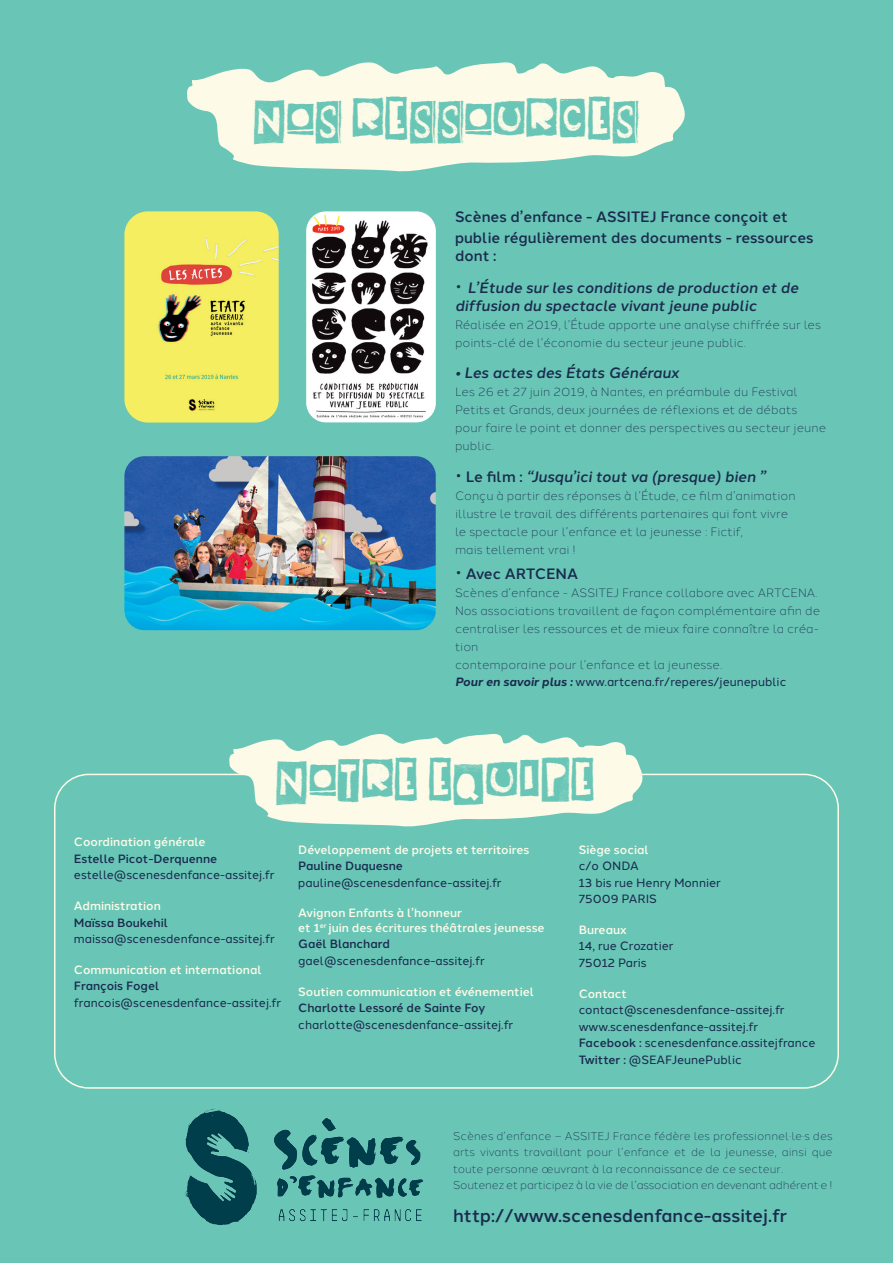
<style>
.page{position:relative;width:893px;height:1263px;background:#69c6b6}
.page>*{position:absolute;margin:0;border:0;box-sizing:border-box;transform-origin:0 0}
.t1{font:33px "Art Post";letter-spacing:.05em;color:#69c6b6}
.t2{font:500 18px "Halcom";color:#1a2b4e}
.t3{font:italic 500 15px/18px "Halcom";color:#1a2b4e}
.t4{font:500 15px/21px "Halcom";color:#1a2b4e}
.t5{font:300 12px/18px "Halcom";color:#1a2b4e}
.t6{font:12px/16.5px "Halcom";color:#1a2b4e}
.t7{font:500 12px/14.4px "Halcom";color:#fdfae8}
.t8{font:500 12px "Halcom";color:#1a2b4e}
.t9{font:300 11.25px/16.5px "Halcom";color:#1a2b4e}
.s1{font-weight:300;font-style:normal;font-size:22.5px}
.s2{font-style:normal}
.s3{font-weight:300;font-size:22.5px}
.s4{font-weight:700;font-style:italic}
.s5{font-weight:500}
</style>
<div class="page">
<svg style="left:187px;top:62px;width:498px;height:110px;fill:#fdfae8"></svg>
<img style="left:306px;top:211px;width:130px;height:211px">
<img style="left:124px;top:211px;width:155px;height:212px">
<img style="left:124px;top:456px;width:312px;height:174px">
<img style="left:185px;top:1108px;width:238px;height:117px">
<svg style="left:229px;top:734px;width:415px;height:93px"></svg>
<h1 class="t1" style="left:254px;top:97px;width:386px">NOS RESSOURCES</h1>
<p class="t4" style="left:455px;top:205px;width:360px">Scènes d’enfance - ASSITEJ France conçoit et publie régulièrement des documents - ressources</p>
<p class="t4" style="left:455px;top:244px;width:43px">dont :</p>
<p class="t3" style="left:455px;top:277px;width:345px"><span class="s1">•</span> L’Étude sur les conditions de production et de diffusion du spectacle vivant jeune public</p>
<p class="t5" style="left:455px;top:314px;width:368px">Réalisée en 2019, l’Étude apporte une analyse chiffrée sur les points-clé de l’économie du secteur jeune public.</p>
<p class="t3" style="left:455px;top:362px;width:226px">• Les actes des États Généraux</p>
<p class="t5" style="left:455px;top:382px;width:373px">Les 26 et 27 juin 2019, à Nantes, en préambule du Festival Petits et Grands, deux journées de réflexions et de débats pour faire le point et donner des perspectives au secteur jeune public.</p>
<p class="t3" style="left:455px;top:466px;width:313px"><span class="s1">•</span> <span class="s2">Le film :</span> “Jusqu’ici tout va (presque) bien ”</p>
<p class="t5" style="left:455px;top:485px;width:342px">Conçu à partir des réponses à l’Étude, ce film d’animation illustre le travail des différents partenaires qui font vivre le spectacle pour l’enfance et la jeunesse : Fictif,<br>mais tellement vrai !</p>
<p class="t4" style="left:455px;top:562px;width:125px"><span class="s3">•</span> Avec ARTCENA</p>
<p class="t5" style="left:455px;top:583px;width:367px">Scènes d’enfance - ASSITEJ France collabore avec ARTCENA.<br>Nos associations travaillent de façon complémentaire afin de centraliser les ressources et de mieux faire connaître la créa&shy;tion<br>contemporaine pour l’enfance et la jeunesse.</p>
<p class="t6" style="left:455px;top:672px;width:333px"><span class="s4">Pour en savoir plus :</span> www.artcena.fr/reperes/jeunepublic</p>
<h1 class="t1" style="left:276px;top:757px;width:319px">NOTRE EQUIPE</h1>
<p class="t7" style="left:298px;top:841px;width:233px">Développement de projets et territoires</p>
<p class="t8" style="left:298px;top:856px;width:106px">Pauline Duquesne</p>
<p class="t6" style="left:298px;top:873px;width:205px">pauline@scenesdenfance-assitej.fr</p>
<p class="t7" style="left:298px;top:905px;width:248px">Avignon Enfants à l’honneur<br>et 1<sup>er</sup> juin des écritures théâtrales jeunesse</p>
<p class="t8" style="left:298px;top:934px;width:93px">Gaël Blanchard</p>
<p class="t6" style="left:298px;top:951px;width:188px">gael@scenesdenfance-assitej.fr</p>
<p class="t7" style="left:298px;top:983px;width:237px">Soutien communication et événementiel</p>
<p class="t8" style="left:298px;top:998px;width:188px">Charlotte Lessoré de Sainte Foy</p>
<p class="t6" style="left:298px;top:1015px;width:217px">charlotte@scenesdenfance-assitej.fr</p>
<p class="t7" style="left:74px;top:834px;width:133px">Coordination générale</p>
<p class="t8" style="left:74px;top:849px;width:145px">Estelle Picot-Derquenne</p>
<p class="t6" style="left:74px;top:865px;width:202px">estelle@scenesdenfance-assitej.fr</p>
<p class="t7" style="left:74px;top:897px;width:88px">Administration</p>
<p class="t8" style="left:74px;top:913px;width:96px">Maïssa Boukehil</p>
<p class="t6" style="left:74px;top:929px;width:202px">maissa@scenesdenfance-assitej.fr</p>
<p class="t7" style="left:74px;top:961px;width:189px">Communication et international</p>
<p class="t8" style="left:74px;top:976px;width:87px">François Fogel</p>
<p class="t6" style="left:74px;top:993px;width:209px">francois@scenesdenfance-assitej.fr</p>
<p class="t7" style="left:579px;top:841px;width:72px">Siège social</p>
<p class="t6" style="left:579px;top:856px;width:144px">c/o ONDA<br>13 bis rue Henry Monnier<br>75009 PARIS</p>
<p class="t7" style="left:579px;top:921px;width:50px">Bureaux</p>
<p class="t6" style="left:579px;top:937px;width:96px">14, rue Crozatier<br>75012 Paris</p>
<p class="t7" style="left:579px;top:985px;width:50px">Contact</p>
<p class="t6" style="left:579px;top:1001px;width:238px">contact@scenesdenfance-assitej.fr www.scenesdenfance-assitej.fr <span class="s5">Facebook :</span> scenesdenfance.assitejfrance <span class="s5">Twitter :</span> @SEAFJeunePublic</p>
<p class="t9" style="left:453px;top:1126px;width:381px">Scènes d’enfance – ASSITEJ France fédère les professionnel·le·s des arts vivants travaillant pour l’enfance et de la jeunesse, ainsi que toute personne œuvrant à la reconnaissance de ce secteur.<br>Soutenez et participez à la vie de l’association en devenant adhérent·e !</p>
<h2 class="t2" style="left:453px;top:1201px;width:335px">http://www.scenesdenfance-assitej.fr</h2>
</div>
